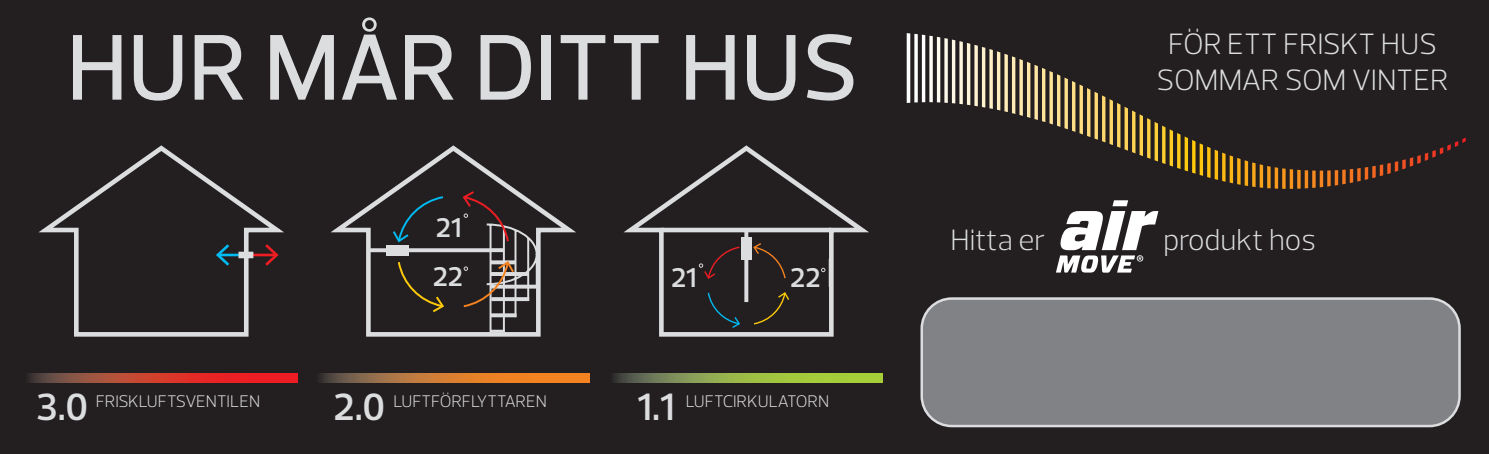
<style>
.page{position:relative;width:1489px;height:454px;background:#fff}
.page>*{position:absolute;margin:0;border:0;box-sizing:border-box;transform-origin:0 0}
.t1{font:500 95px "Prelo";color:#dcdddf}
.t2{font:600 38.5px "Prelo";color:#dcdddf}
.t3{font:300 30px/36px "Prelo";color:#dcdddf;text-align:center}
.t4{font:600 27.5px/49px "Prelo";color:#dcdddf}
.t5{font:300 17.25px "Prelo";color:#dcdddf}
</style>
<div class="page">
<div style="left:0;top:0;width:1488px;height:454px;background:#231f20"></div>
<svg style="left:906px;top:33px;width:559px;height:156px"></svg>
<svg style="left:1056px;top:200px;width:102px;height:72px"></svg>
<svg style="left:623px;top:145px;width:246px;height:191px"></svg>
<svg style="left:707px;top:293px;width:33px;height:35px"></svg>
<svg style="left:754px;top:292px;width:35px;height:32px"></svg>
<svg style="left:821px;top:268px;width:4px;height:4px"></svg>
<div style="left:741px;top:237px;width:10px;height:23px;background:#dcdddf"></div>
<svg style="left:744px;top:232px;width:4px;height:70px"></svg>
<hr style="left:828px;top:259px;width:2px;height:28px;background:#dcdddf">
<svg style="left:698px;top:246px;width:41px;height:33px"></svg>
<svg style="left:753px;top:243px;width:32px;height:35px"></svg>
<hr style="left:661px;top:228px;width:170px;height:4px;background:#dcdddf">
<svg style="left:330px;top:145px;width:246px;height:191px"></svg>
<svg style="left:393px;top:196px;width:50px;height:46px"></svg>
<svg style="left:398px;top:262px;width:46px;height:50px"></svg>
<div style="left:386px;top:245px;width:23px;height:10px;background:#dcdddf"></div>
<svg style="left:462px;top:191px;width:76px;height:145px"></svg>
<svg style="left:368px;top:248px;width:123px;height:4px"></svg>
<svg style="left:38px;top:145px;width:246px;height:191px"></svg>
<hr style="left:219px;top:254px;width:28px;height:2px;background:#00baf1">
<svg style="left:216px;top:244px;width:13px;height:22px"></svg>
<hr style="left:247px;top:254px;width:29px;height:2px;background:#ee1d23">
<svg style="left:265px;top:244px;width:13px;height:22px"></svg>
<div style="left:238px;top:252px;width:15px;height:6px;background:#dcdddf"></div>
<img style="left:29px;top:374px;width:269px;height:8px">
<img style="left:320px;top:374px;width:270px;height:8px">
<img style="left:613px;top:374px;width:270px;height:8px">
<div style="left:921px;top:298px;width:538px;height:128px;background:#808285;border-radius:30px"></div>
<div style="left:920px;top:297px;width:540px;height:130px;border:2px solid #dcdddf;border-radius:30px"></div>
<h1 class="t1" style="left:67px;top:9px;width:793px">HUR MÅR DITT HUS</h1>
<h3 class="t4" style="left:433px;top:203px;width:32px">21<br>22</h3>
<h3 class="t4" style="left:671px;top:253px;width:27px">21</h3>
<h3 class="t4" style="left:790px;top:253px;width:32px">22</h3>
<h2 class="t2" style="left:36px;top:383px;width:54px">3.0</h2>
<p class="t5" style="left:96px;top:390px;width:166px">FRISKLUFTSVENTILEN</p>
<h2 class="t2" style="left:333px;top:383px;width:53px">2.0</h2>
<p class="t5" style="left:393px;top:390px;width:155px">LUFTFÖRFLYTTAREN</p>
<h2 class="t2" style="left:637px;top:383px;width:38px">1.1</h2>
<p class="t5" style="left:685px;top:390px;width:145px">LUFTCIRKULATORN</p>
<h3 class="t3" style="left:950px;top:222px;width:96px">Hitta er</h3>
<h3 class="t3" style="left:1156px;top:26px;width:293px">FÖR ETT FRISKT HUS<br>SOMMAR SOM VINTER</h3>
<h3 class="t3" style="left:1163px;top:222px;width:154px">produkt hos</h3>
</div>
